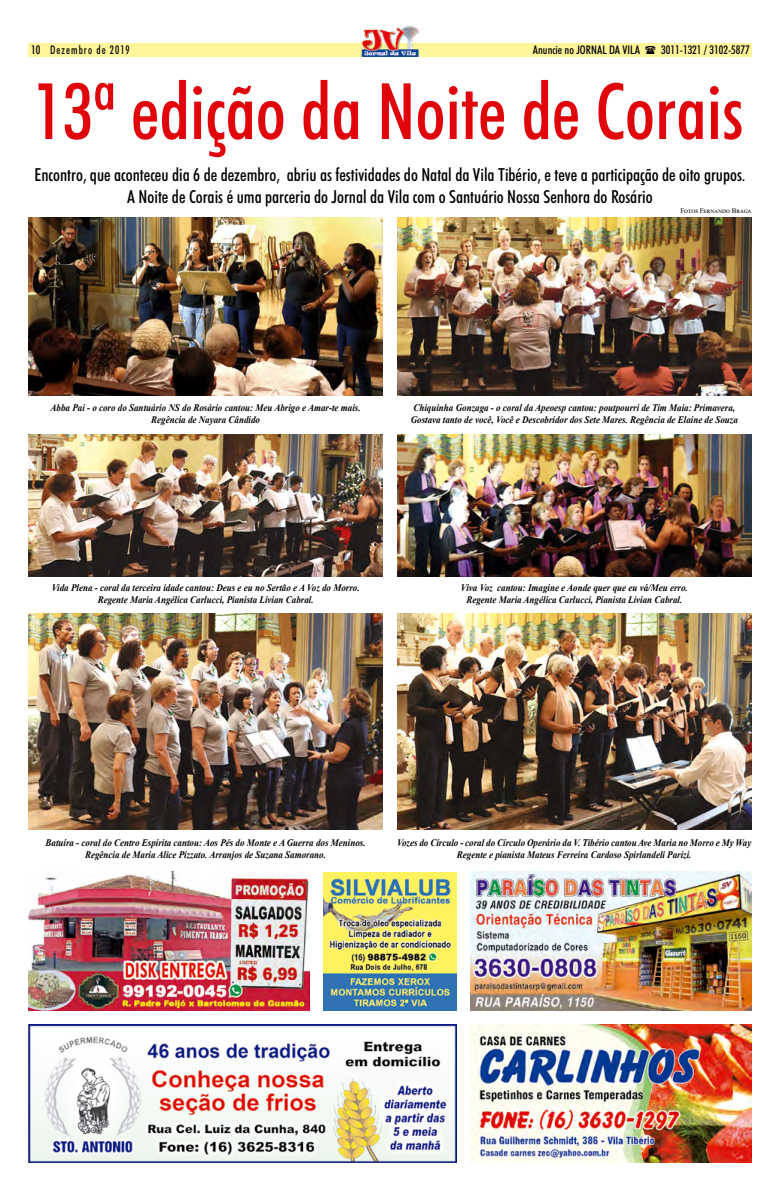
<style>
.page{position:relative;width:780px;height:1191px;background:#fff}
.page>*{position:absolute;margin:0;border:0;box-sizing:border-box;transform-origin:0 0}
.t1{font:500 condensed 78px "Futura BT";color:#e0040b}
.t2{font:500 condensed 18px/21.6px "Futura BT";color:#000;text-align:center}
.t3{font:500 condensed 12px "Futura BT";color:#000}
.t4{font:500 condensed 12px "Futura BT";letter-spacing:.1em;color:#000}
.t5{font:italic 700 10px/12px "Times New Roman";color:#000;text-align:center;scale:.9 1}
.t6{font:7px "Times New Roman";letter-spacing:.075em;color:#000}
</style>
<div class="page">
<div style="left:28px;top:43px;width:723px;height:14px;background:#fff69c"></div>
<img style="left:361px;top:26px;width:57px;height:31px">
<img style="left:471px;top:872px;width:280px;height:138px">
<img style="left:323px;top:872px;width:133px;height:138px">
<img style="left:471px;top:1024px;width:280px;height:138px">
<img style="left:28px;top:1024px;width:428px;height:138px">
<img style="left:28px;top:872px;width:281px;height:138px">
<img style="left:28px;top:217px;width:355px;height:179px">
<img style="left:28px;top:434px;width:355px;height:142px">
<img style="left:28px;top:613px;width:355px;height:216px">
<img style="left:397px;top:217px;width:354px;height:179px">
<img style="left:397px;top:434px;width:354px;height:142px">
<img style="left:397px;top:613px;width:354px;height:216px">
<p class="t4" style="left:31px;top:43px;width:100px">10 Dezembro de 2019</p>
<p class="t3" style="left:533px;top:43px;width:109px">Anuncie no JORNAL DA VILA</p>
<p class="t3" style="left:661px;top:43px;width:90px">3011-1321 / 3102-5877</p>
<h1 class="t1" style="left:33px;top:64px;width:712px">13ª edição da Noite de Corais</h1>
<h2 class="t2" style="left:34px;top:164px;width:712px">Encontro, que aconteceu dia 6 de dezembro, abriu as festividades do Natal da Vila Tibério, e teve a participação de oito grupos.<br>A Noite de Corais é uma parceria do Jornal da Vila com o Santuário Nossa Senhora do Rosário</h2>
<p class="t6" style="left:680px;top:206px;width:72px">Fotos Fernando Braga</p>
<p class="t5" style="left:51px;top:401px;width:346px">Abba Pai - o coro do Santuário NS do Rosário cantou: Meu Abrigo e Amar-te mais.<br>Regência de Nayara Cândido</p>
<p class="t5" style="left:410px;top:401px;width:365px;text-align:left">Chiquinha Gonzaga - o coral da Apeoesp cantou: poutpourri de Tim Maia: Primavera,<br>Gostava tanto de você, Você e Descobridor dos Sete Mares. Regência de Elaine de Souza</p>
<p class="t5" style="left:52px;top:581px;width:343px">Vida Plena - coral da terceira idade cantou: Deus e eu no Sertão e A Voz do Morro.<br>Regente Maria Angélica Carlucci, Pianista Livian Cabral.</p>
<p class="t5" style="left:461px;top:581px;width:253px">Viva Voz cantou: Imagine e Aonde quer que eu vá/Meu erro.<br>Regente Maria Angélica Carlucci, Pianista Livian Cabral.</p>
<p class="t5" style="left:46px;top:836px;width:357px">Batuíra - coral do Centro Espírita cantou: Aos Pés do Monte e A Guerra dos Meninos.<br>Regência de Maria Alice Pizzato. Arranjos de Suzana Samorano.</p>
<p class="t5" style="left:397px;top:836px;width:395px">Vozes do Círculo - coral do Círculo Operário da V. Tibério cantou Ave Maria no Morro e My Way<br>Regente e pianista Mateus Ferreira Cardoso Spirlandeli Parizi.</p>
</div>
